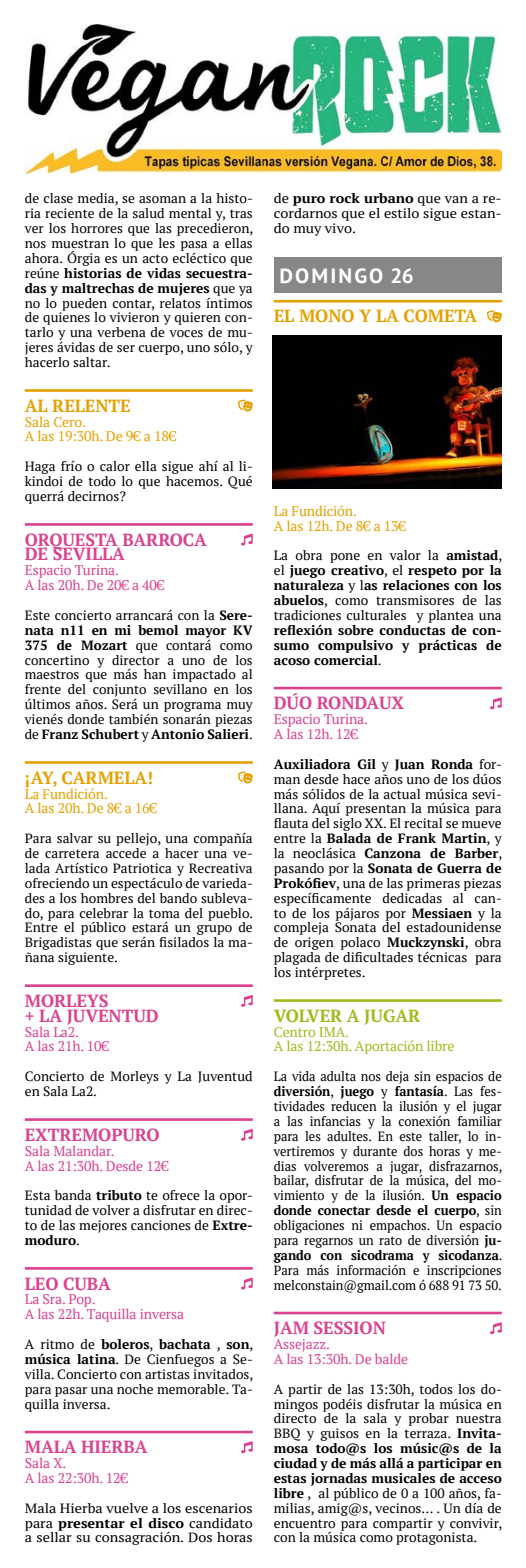
<style>
.page{position:relative;width:526px;height:1568px;background:#fff}
.page>*{position:absolute;margin:0;border:0;box-sizing:border-box;transform-origin:0 0}
.t1{font:700 20.65px "PT Sans";letter-spacing:.1em;color:#fff}
.t2{font:700 17.5px/14.9px "PT Serif";letter-spacing:-.005em;color:#da4290}
.t3{font:700 17.5px "PT Serif";letter-spacing:-.005em;color:#e5a100}
.t4{font:700 17.5px "PT Serif";letter-spacing:-.005em;color:#a2b91c}
.t5{font:14px/14.9px "PT Serif";letter-spacing:-.01em;color:#da4290}
.t6{font:14px/14.9px "PT Serif";letter-spacing:-.01em;color:#e5a100}
.t7{font:14px/14.9px "PT Serif";letter-spacing:-.01em;color:#a2b91c}
.t8{font:13.3px/14.9px "PT Serif";color:#000;text-align:justify}
.t9{font:13.3px/14.9px "PT Serif";color:#000;text-align:justify;scale:.96 1}
.t10{font:13.3px/14.9px "PT Serif";color:#000;text-align:justify;scale:1.08 1}
.t11{font:700 13.3px/14.9px "PT Serif";color:#000;text-align:justify}
.s1{font-weight:700}
.s2{font-weight:400}
</style>
<div class="page">
<hr style="left:25px;top:389px;width:228px;height:3px;background:#e5a100">
<hr style="left:25px;top:523px;width:228px;height:3px;background:#da4290">
<hr style="left:25px;top:761px;width:228px;height:3px;background:#e5a100">
<hr style="left:25px;top:984px;width:228px;height:3px;background:#da4290">
<hr style="left:25px;top:1118px;width:228px;height:3px;background:#da4290">
<hr style="left:25px;top:1267px;width:228px;height:2px;background:#da4290">
<hr style="left:25px;top:1430px;width:228px;height:3px;background:#da4290">
<svg style="left:238px;top:400px;width:15px;height:12px"></svg>
<svg style="left:241px;top:534px;width:12px;height:11px"></svg>
<svg style="left:238px;top:772px;width:15px;height:12px"></svg>
<svg style="left:241px;top:995px;width:12px;height:12px"></svg>
<svg style="left:241px;top:1129px;width:12px;height:11px"></svg>
<svg style="left:241px;top:1277px;width:12px;height:12px"></svg>
<svg style="left:241px;top:1441px;width:12px;height:12px"></svg>
<div style="left:274px;top:257px;width:228px;height:36px;background:#878787"></div>
<hr style="left:274px;top:300px;width:228px;height:2px;background:#e5a100">
<hr style="left:274px;top:687px;width:228px;height:2px;background:#da4290">
<hr style="left:274px;top:999px;width:228px;height:3px;background:#a2b91c">
<hr style="left:274px;top:1311px;width:228px;height:3px;background:#da4290">
<svg style="left:487px;top:310px;width:15px;height:13px"></svg>
<svg style="left:490px;top:697px;width:12px;height:12px"></svg>
<svg style="left:490px;top:1322px;width:12px;height:12px"></svg>
<img style="left:273px;top:336px;width:228px;height:152px">
<img style="left:25px;top:25px;width:476px;height:148px">
<p class="t8" style="left:25px;top:191px;width:230px">de clase media, se asoman a la histo&shy;ria reciente de la salud mental y, tras ver los horrores que las precedieron, nos muestran lo que les pasa a ellas ahora. Órgia es un acto ecléctico que reúne <span class="s1">historias de vidas secuestra&shy;das y maltrechas de mujeres</span> que ya no lo pueden contar, relatos íntimos de quienes lo vivieron y quieren con&shy;tarlo y una verbena de voces de mu&shy;jeres ávidas de ser cuerpo, uno sólo, y hacerlo saltar.</p>
<h2 class="t3" style="left:25px;top:394px;width:107px">AL RELENTE</h2>
<p class="t6" style="left:25px;top:414px;width:153px">Sala Cero.<br>A las 19:30h. De 9¤ a 18¤</p>
<p class="t8" style="left:25px;top:459px;width:229px">Haga frío o calor ella sigue ahí al li&shy;kindoi de todo lo que hacemos. Qué querrá decirnos?</p>
<h2 class="t2" style="left:25px;top:531px;width:184px">ORQUESTA BARROCA<br>DE SEVILLA</h2>
<p class="t5" style="left:25px;top:563px;width:141px">Espacio Turina.<br>A las 20h. De 20¤ a 40¤</p>
<p class="t8" style="left:25px;top:607px;width:229px">Este concierto arrancará con la <span class="s1">Sere&shy;nata n11 en mi bemol mayor KV 375 de Mozart</span> que contará como concertino y director a uno de los maestros que más han impactado al frente del conjunto sevillano en los últimos años. Será un programa muy vienés donde también sonarán piezas de <span class="s1">Franz Schubert</span> y <span class="s1">Antonio Salieri</span>.</p>
<h2 class="t3" style="left:25px;top:766px;width:130px">¡AY, CARMELA!</h2>
<p class="t6" style="left:25px;top:786px;width:134px">La Fundición.<br>A las 20h. De 8¤ a 16¤</p>
<p class="t8" style="left:25px;top:831px;width:230px">Para salvar su pellejo, una compañía de carretera accede a hacer una ve&shy;lada Artístico Patriotica y Recreativa ofreciendo un espectáculo de varieda&shy;des a los hombres del bando subleva&shy;do, para celebrar la toma del pueblo.<br>Entre el público estará un grupo de Brigadistas que serán fisilados la ma&shy;ñana siguiente.</p>
<h2 class="t2" style="left:25px;top:993px;width:135px">MORLEYS<br>+ LA JUVENTUD</h2>
<p class="t5" style="left:25px;top:1024px;width:86px">Sala La2.<br>A las 21h. 10¤</p>
<p class="t8" style="left:25px;top:1069px;width:229px">Concierto de Morleys y La Juventud en Sala La2.</p>
<h2 class="t2" style="left:25px;top:1126px;width:136px">EXTREMOPURO</h2>
<p class="t5" style="left:25px;top:1143px;width:145px">Sala Malandar.<br>A las 21:30h. Desde 12¤</p>
<p class="t8" style="left:25px;top:1188px;width:229px">Esta banda <span class="s1">tributo</span> te ofrece la opor&shy;tunidad de volver a disfrutar en direc&shy;to de las mejores canciones de <span class="s1">Extre&shy;moduro</span>.</p>
<h2 class="t2" style="left:25px;top:1275px;width:88px">LEO CUBA</h2>
<p class="t5" style="left:25px;top:1291px;width:161px">La Sra. Pop.<br>A las 22h. Taquilla inversa</p>
<p class="t8" style="left:25px;top:1336px;width:230px">A ritmo de <span class="s1">boleros</span>, <span class="s1">bachata</span> , <span class="s1">son</span>, <span class="s1">música latina</span>. De Cienfuegos a Se&shy;villa. Concierto con artistas invitados, para pasar una noche memorable. Ta&shy;quilla inversa.</p>
<h2 class="t2" style="left:25px;top:1439px;width:124px">MALA HIERBA</h2>
<p class="t5" style="left:25px;top:1455px;width:105px">Sala X.<br>A las 22:30h. 12¤</p>
<p class="t10" style="left:25px;top:1500px;width:213px">Mala Hierba vuelve a los escenarios para <span class="s1">presentar el disco</span> candidato a sellar su consagración. Dos horas</p>
<p class="t10" style="left:274px;top:191px;width:213px">de <span class="s1">puro rock urbano</span> que van a re&shy;cordarnos que el estilo sigue estan&shy;do muy vivo.</p>
<h1 class="t1" style="left:280px;top:264px;width:136px">DOMINGO 26</h1>
<h2 class="t3" style="left:274px;top:304px;width:205px">EL MONO Y LA COMETA</h2>
<p class="t6" style="left:274px;top:503px;width:134px">La Fundición.<br>A las 12h. De 8¤ a 13¤</p>
<p class="t8" style="left:274px;top:548px;width:230px">La obra pone en valor la <span class="s1">amistad</span>, el <span class="s1">juego creativo</span>, el <span class="s1">respeto por la naturaleza</span> y l<span class="s1">as relaciones con los abuelos</span>, como transmisores de las tradiciones culturales y plantea una</p>
<p class="t11" style="left:274px;top:622px;width:229px">reflexión sobre conductas de con&shy;sumo compulsivo y prácticas de acoso comercial<span class="s2">.</span></p>
<h2 class="t2" style="left:274px;top:695px;width:132px">DÚO RONDAUX</h2>
<p class="t5" style="left:274px;top:711px;width:96px">Espacio Turina.<br>A las 12h. 12¤</p>
<p class="t8" style="left:274px;top:756px;width:230px"><span class="s1">Auxiliadora Gil</span> y <span class="s1">Juan Ronda</span> for&shy;man desde hace años uno de los dúos más sólidos de la actual música sevi&shy;llana. Aquí presentan la música para flauta del siglo XX. El recital se mueve entre la <span class="s1">Balada de Frank Martin</span>, y la neoclásica <span class="s1">Canzona de Barber</span>, pasando por la <span class="s1">Sonata de Guerra de Prokófiev</span>, una de las primeras piezas específicamente dedicadas al can&shy;to de los pájaros por <span class="s1">Messiaen</span> y la compleja Sonata del estadounidense de origen polaco <span class="s1">Muckzynski</span>, obra plagada de dificultades técnicas para los intérpretes.</p>
<h2 class="t4" style="left:274px;top:1004px;width:148px">VOLVER A JUGAR</h2>
<p class="t7" style="left:274px;top:1024px;width:182px">Centro IMA.<br>A las 12:30h. Aportación libre</p>
<p class="t9" style="left:274px;top:1069px;width:239px">La vida adulta nos deja sin espacios de <span class="s1">diversión</span>, <span class="s1">juego</span> y <span class="s1">fantasía</span>. Las fes&shy;tividades reducen la ilusión y el jugar a las infancias y la conexión familiar para les adultes. En este taller, lo in&shy;vertiremos y durante dos horas y me&shy;dias volveremos a jugar, disfrazarnos, bailar, disfrutar de la música, del mo&shy;vimiento y de la ilusión. <span class="s1">Un espacio donde conectar desde el cuerpo</span>, sin obligaciones ni empachos. Un espacio para regarnos un rato de diversión <span class="s1">ju&shy;gando con sicodrama y sicodanza</span>.<br>Para más información e inscripciones melconstain@gmail.com ó 688 91 73 50.</p>
<h2 class="t2" style="left:274px;top:1320px;width:114px">JAM SESSION</h2>
<p class="t5" style="left:274px;top:1336px;width:136px">Assejazz.<br>A las 13:30h. De balde</p>
<p class="t8" style="left:274px;top:1381px;width:230px">A partir de las 13:30h, todos los do&shy;mingos podéis disfrutar la música en directo de la sala y probar nuestra BBQ y guisos en la terraza. <span class="s1">Invita&shy;mosa todo@s los músic@s de la ciudad y de más allá a participar en estas jornadas musicales de acceso libre</span> , al público de 0 a 100 años, fa&shy;milias, amig@s, vecinos… . Un día de encuentro para compartir y convivir, con la música como protagonista.</p>
</div>
